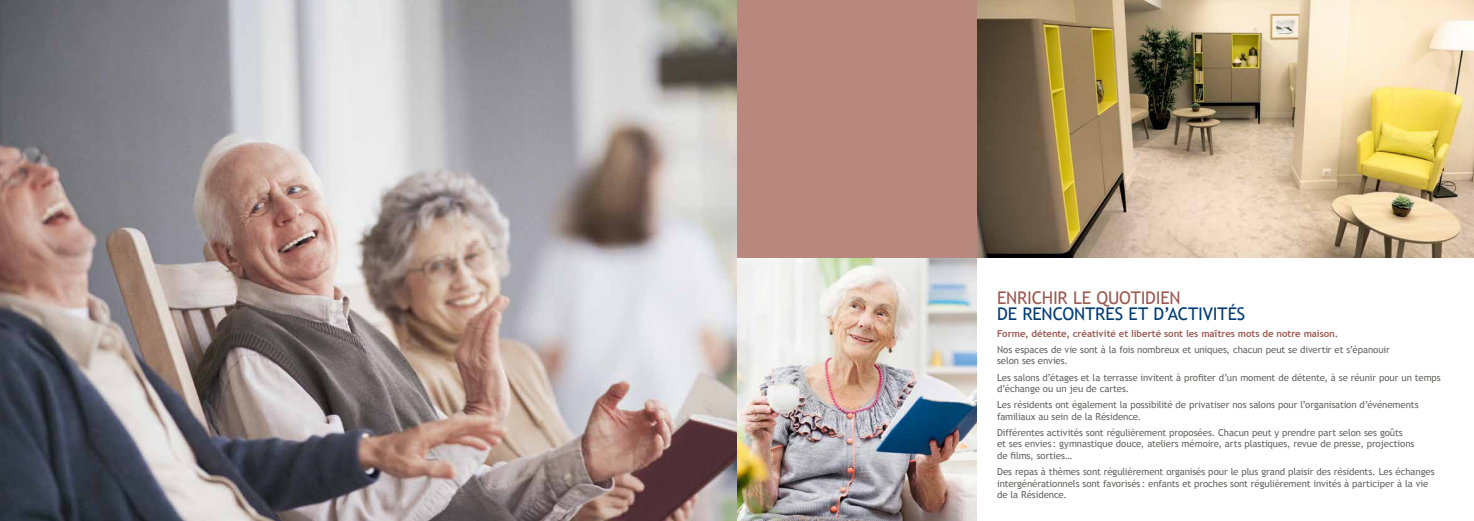
<style>
.page{position:relative;width:1474px;height:521px;background:#fff}
.page>*{position:absolute;margin:0;border:0;box-sizing:border-box;transform-origin:0 0}
.t1{font:17.5px "Trebuchet MS";letter-spacing:-.005em;color:#003d76}
.t2{font:17.5px "Trebuchet MS";letter-spacing:-.015em;color:#9c5a51}
.t3{font:9.62px/11.4px "Trebuchet MS";letter-spacing:-.01em;color:#656564}
.t4{font:700 9.62px "Trebuchet MS";letter-spacing:-.005em;color:#9c5a51}
</style>
<div class="page">
<img style="left:0;top:0;width:737px;height:521px">
<img style="left:737px;top:258px;width:239px;height:263px">
<img style="left:976px;top:0;width:497px;height:258px">
<div style="left:737px;top:0;width:239px;height:258px;background:#b8877d"></div>
<h1 class="t2" style="left:997px;top:287px;width:185px">ENRICHIR LE QUOTIDIEN</h1>
<h1 class="t1" style="left:997px;top:304px;width:250px">DE RENCONTRES ET D’ACTIVITÉS</h1>
<p class="t4" style="left:997px;top:327px;width:343px">Forme, détente, créativité et liberté sont les maîtres mots de notre maison.</p>
<p class="t3" style="left:997px;top:344px;width:394px">Nos espaces de vie sont à la fois nombreux et uniques, chacun peut se divertir et s’épanouir selon ses envies.</p>
<p class="t3" style="left:997px;top:372px;width:445px">Les salons d’étages et la terrasse invitent à profiter d’un moment de détente, à se réunir pour un temps d’échange ou un jeu de cartes.</p>
<p class="t3" style="left:997px;top:399px;width:423px">Les résidents ont également la possibilité de privatiser nos salons pour l’organisation d’événements familiaux au sein de la Résidence.</p>
<p class="t3" style="left:997px;top:427px;width:419px">Différentes activités sont régulièrement proposées. Chacun peut y prendre part selon ses goûts<br>et ses envies : gymnastique douce, ateliers mémoire, arts plastiques, revue de presse, projections de films, sorties…</p>
<p class="t3" style="left:997px;top:466px;width:439px">Des repas à thèmes sont régulièrement organisés pour le plus grand plaisir des résidents. Les échanges intergénérationnels sont favorisés : enfants et proches sont régulièrement invités à participer à la vie de la Résidence.</p>
</div>
